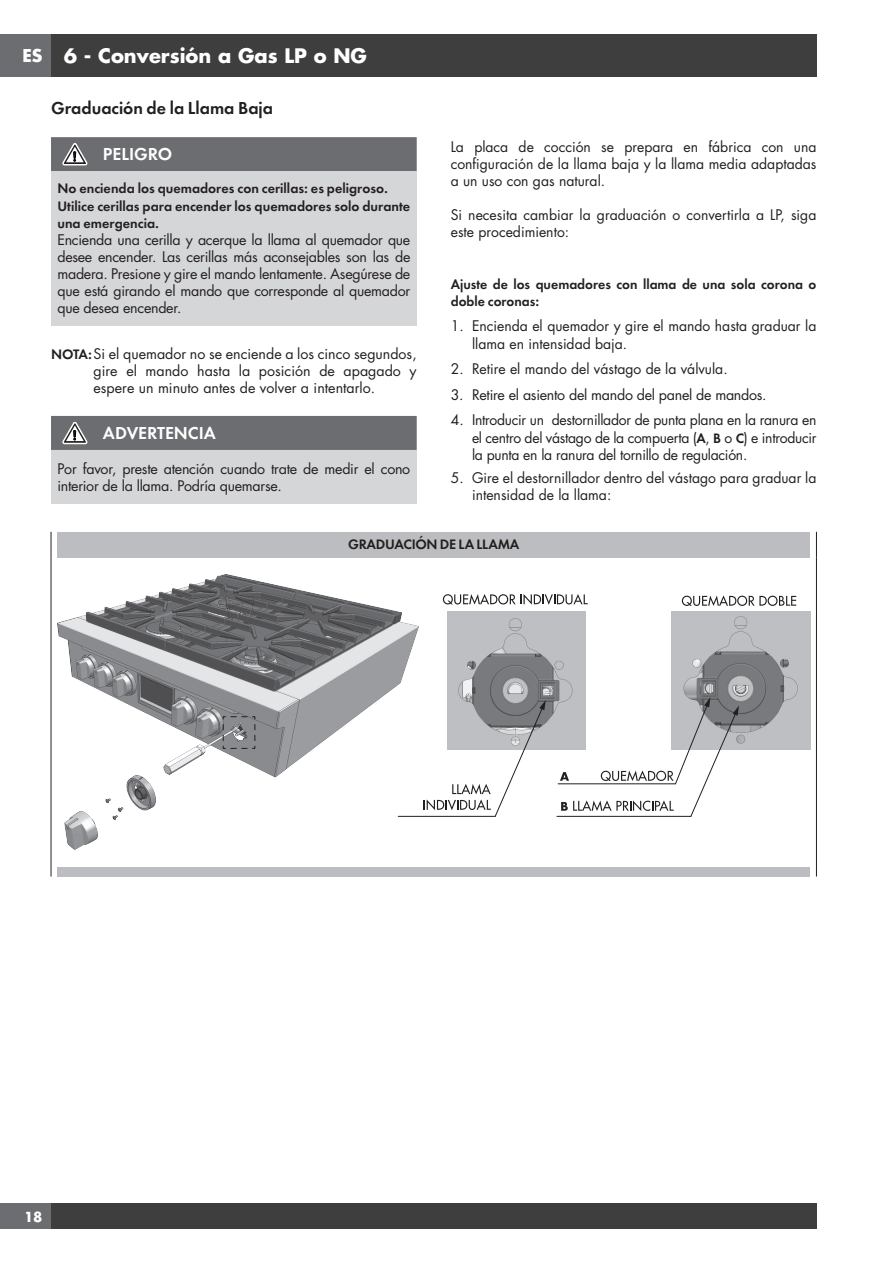
<style>
.page{position:relative;width:893px;height:1263px;background:#fff}
.page>*{position:absolute;margin:0;border:0;box-sizing:border-box;transform-origin:0 0}
.t1{font:700 19.5px "Futura";color:#fff}
.t2{font:18px "Futura Dem Bld";color:#231f20}
.t3{font:18px "Futura Dem Bld";color:#fff}
.t4{font:700 17.25px "Futura";color:#fff}
.t5{font:14.25px/17.1px "Futura";color:#231f20;text-align:justify}
.t6{font:14.25px/17.1px "Futura Dem Bld";color:#231f20}
.t7{font:14.25px/17.1px "Futura";letter-spacing:-.02em;color:#231f20}
.t8{font:14.25px "Futura Dem Bld";letter-spacing:-.02em;color:#231f20}
.t9{font:700 13.5px "Futura";color:#fff}
.s1{font-family:"Futura Dem Bld"}
</style>
<div class="page">
<div style="left:0;top:34px;width:51px;height:43px;background:#6c6d70"></div>
<div style="left:51px;top:34px;width:765px;height:43px;background:#3e3e3f"></div>
<div style="left:0;top:1203px;width:51px;height:26px;background:#6c6d70"></div>
<div style="left:51px;top:1203px;width:765px;height:26px;background:#3e3e3f"></div>
<div style="left:51px;top:171px;width:366px;height:155px;background:#d5d6d8"></div>
<div style="left:51px;top:137px;width:366px;height:34px;background:#6c6d70"></div>
<div style="left:51px;top:450px;width:366px;height:54px;background:#d5d6d8"></div>
<div style="left:51px;top:416px;width:366px;height:34px;background:#6c6d70"></div>
<svg style="left:51px;top:532px;width:1px;height:25px"></svg>
<svg style="left:816px;top:532px;width:1px;height:25px"></svg>
<hr style="left:51px;top:557px;width:1px;height:310px;background:#231f20">
<hr style="left:816px;top:557px;width:1px;height:310px;background:#231f20">
<div style="left:57px;top:532px;width:753px;height:25px;background:#bcbdc0"></div>
<img style="left:57px;top:575px;width:361px;height:275px">
<img style="left:447px;top:611px;width:138px;height:138px">
<img style="left:672px;top:611px;width:138px;height:138px">
<hr style="left:558px;top:783px;width:117px;height:1px;background:#231f20">
<hr style="left:557px;top:816px;width:134px;height:1px;background:#231f20">
<hr style="left:398px;top:816px;width:97px;height:1px;background:#231f20">
<svg style="left:222px;top:716px;width:34px;height:33px"></svg>
<svg style="left:424px;top:700px;width:122px;height:117px"></svg>
<svg style="left:560px;top:697px;width:179px;height:120px"></svg>
<svg style="left:443px;top:594px;width:145px;height:11px"></svg>
<svg style="left:682px;top:595px;width:114px;height:11px"></svg>
<div style="left:57px;top:867px;width:753px;height:9px;background:#bcbdc0"></div>
<p class="t4" style="left:22px;top:44px;width:22px">ES</p>
<h1 class="t1" style="left:64px;top:42px;width:305px">6 - Conversión a Gas LP o NG</h1>
<p class="t2" style="left:51px;top:96px;width:224px">Graduación de la Llama Baja</p>
<p class="t3" style="left:103px;top:142px;width:71px">PELIGRO</p>
<p class="t6" style="left:57px;top:181px;width:354px">No encienda los quemadores con cerillas: es peligroso.<br>Utilice cerillas para encender los quemadores solo durante una emergencia.</p>
<p class="t5" style="left:57px;top:231px;width:354px">Encienda una cerilla y acerque la llama al quemador que desee encender. Las cerillas más aconsejables son las de madera. Presione y gire el mando lentamente. Asegúrese de que está girando el mando que corresponde al quemador que desea encender.</p>
<p class="t5" style="left:94px;top:345px;width:325px;text-indent:-43px"><span class="s1">NOTA:</span>Si el quemador no se enciende a los cinco segundos, gire el mando hasta la posición de apagado y espere un minuto antes de volver a intentarlo.</p>
<p class="t3" style="left:103px;top:421px;width:114px">ADVERTENCIA</p>
<p class="t7" style="left:57px;top:460px;width:354px">Por favor, preste atención cuando trate de medir el cono interior de la llama. Podría quemarse.</p>
<p class="t5" style="left:451px;top:138px;width:367px">La placa de cocción se prepara en fábrica con una configuración de la llama baja y la llama media adaptadas a un uso con gas natural.</p>
<p class="t5" style="left:451px;top:206px;width:367px">Si necesita cambiar la graduación o convertirla a LP, siga este procedimiento:</p>
<p class="t6" style="left:451px;top:277px;width:367px">Ajuste de los quemadores con llama de una sola corona o doble coronas:</p>
<p class="t5" style="left:472px;top:317px;width:346px;text-indent:-21px">1. Encienda el quemador y gire el mando hasta graduar la llama en intensidad baja.</p>
<p class="t5" style="left:451px;top:360px;width:278px">2. Retire el mando del vástago de la válvula.</p>
<p class="t7" style="left:451px;top:386px;width:317px">3. Retire el asiento del mando del panel de mandos.</p>
<p class="t5" style="left:472px;top:411px;width:346px;text-indent:-21px">4. Introducir un destornillador de punta plana en la ranura en el centro del vástago de la compuerta (<span class="s1">A</span>, <span class="s1">B</span> o <span class="s1">C</span>) e introducir la punta en la ranura del tornillo de regulación.</p>
<p class="t5" style="left:472px;top:469px;width:346px;text-indent:-21px">5. Gire el destornillador dentro del vástago para graduar la intensidad de la llama:</p>
<p class="t8" style="left:348px;top:535px;width:173px">GRADUACIÓN DE LA LLAMA</p>
<p class="t9" style="left:24px;top:1207px;width:20px">18</p>
</div>
